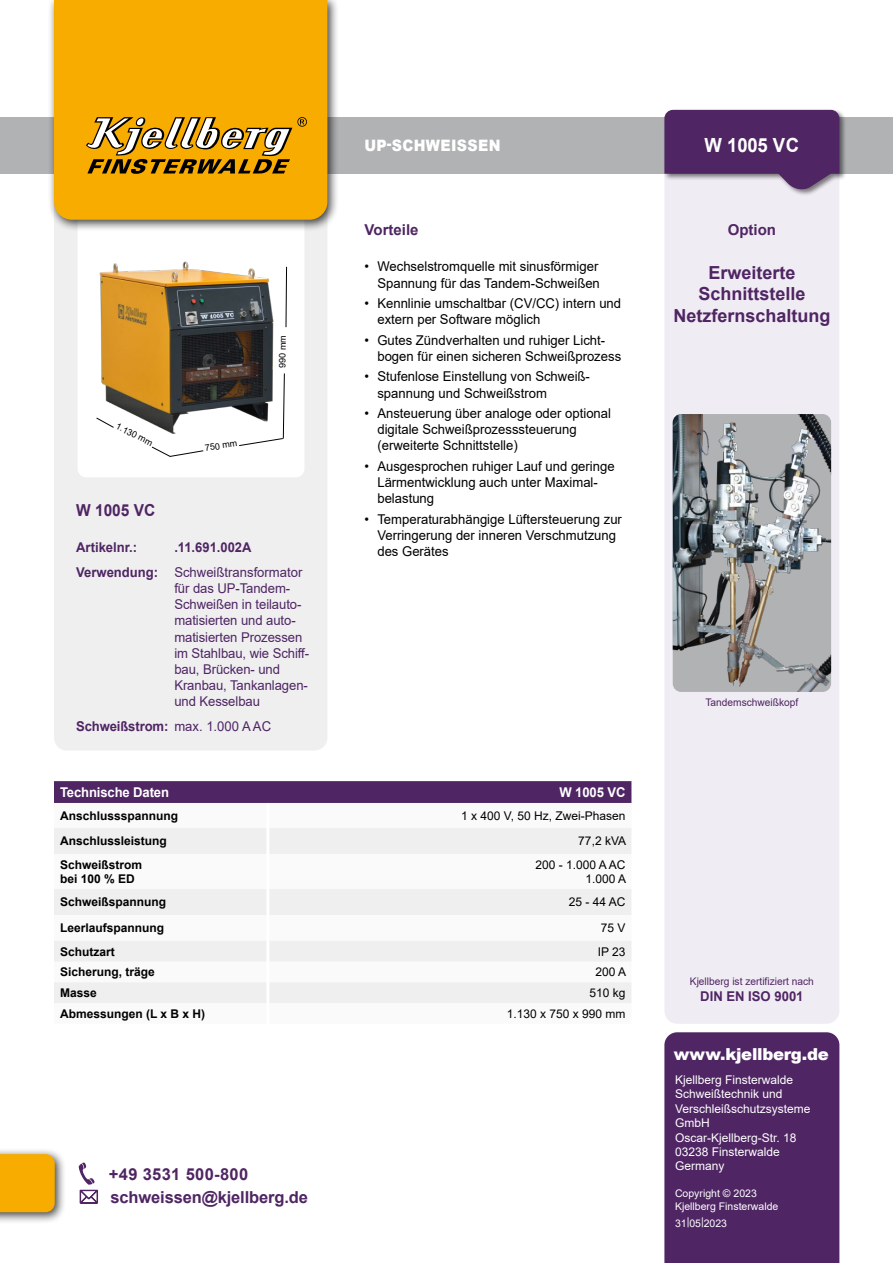
<style>
.page{position:relative;width:893px;height:1263px;background:#fff}
.page>*{position:absolute;margin:0;border:0;box-sizing:border-box;transform-origin:0 0}
.t1{font:700 19.5px "Arial";letter-spacing:-.01em;color:#fff;scale:.95 1}
.t2{font:700 18px/21.6px "Arial";color:#4f2563;text-align:center}
.t3{font:700 16.5px "Arial";letter-spacing:-.01em;color:#4f2563}
.t4{font:900 16.5px "Arial";letter-spacing:-.015em;color:#fff}
.t5{font:700 16.5px "Arial";letter-spacing:.02em;color:#4f2563}
.t6{font:700 16.5px "Arial";letter-spacing:-.01em;color:#4f2563;scale:.94 1}
.t7{font:900 15.75px "Arial";letter-spacing:.025em;color:#fff;scale:.9 1}
.t8{font:700 15px "Arial";color:#4f2563}
.t9{font:13.5px/16.2px "Arial";color:#000}
.t10{font:13.5px/16.2px "Arial";letter-spacing:-.005em;color:#4f2563}
.t11{font:700 13.5px/24.8px "Arial";color:#4f2563}
.t12{font:700 13.5px "Arial";letter-spacing:-.01em;color:#fff}
.t13{font:700 13.5px "Arial";color:#4f2563;scale:.96 1}
.t14{font:700 12px/14.4px "Arial";color:#000}
.t15{font:12px/14.4px "Arial";color:#fff}
.t16{font:12px/14.4px "Arial";color:#000;text-align:right}
.t17{font:10.5px "Arial";color:#4f2563}
.t18{font:10.5px/12.6px "Arial";color:#fff}
.t19{font:9px "Arial";color:#000}
.s1{font-weight:400}
</style>
<div class="page">
<div style="left:664px;top:197px;width:175px;height:827px;background:#f0ecf3"></div>
<div style="left:54px;top:232px;width:273px;height:518px;background:#efeff0"></div>
<svg style="left:78px;top:232px;width:226px;height:245px"></svg>
<img style="left:78px;top:242px;width:226px;height:199px">
<div style="left:0;top:117px;width:893px;height:57px;background:#b1b2b4"></div>
<div style="left:663px;top:108px;width:184px;height:89px;background:#000;opacity:.5"></div>
<svg style="left:664px;top:110px;width:175px;height:81px;background:#674478"></svg>
<div style="left:48px;top:0;width:292px;height:232px;background:#000;opacity:.75"></div>
<div style="left:54px;top:0;width:273px;height:220px;background:#f8ac00"></div>
<svg style="left:86px;top:117px;width:221px;height:57px;background:#ba8d29"></svg>
<div style="left:54px;top:781px;width:577px;height:22px;background:#4f2563"></div>
<svg style="left:54px;top:828px;width:577px;height:175px;fill:#efefef"></svg>
<hr style="left:266px;top:828px;width:3px;height:26px;background:#fff">
<hr style="left:266px;top:854px;width:3px;height:35px;background:#fff">
<hr style="left:266px;top:889px;width:3px;height:26px;background:#fff">
<hr style="left:266px;top:915px;width:3px;height:26px;background:#fff">
<hr style="left:266px;top:941px;width:3px;height:20px;background:#fff">
<hr style="left:266px;top:961px;width:3px;height:21px;background:#fff">
<hr style="left:266px;top:982px;width:3px;height:21px;background:#fff">
<svg style="left:285px;top:266px;width:2px;height:62px"></svg>
<svg style="left:96px;top:417px;width:19px;height:11px"></svg>
<svg style="left:151px;top:446px;width:53px;height:11px"></svg>
<svg style="left:238px;top:373px;width:47px;height:73px"></svg>
<img style="left:673px;top:414px;width:158px;height:278px">
<div style="left:0;top:1148px;width:67px;height:76px;background:#000;opacity:.75"></div>
<svg style="left:0;top:1153px;width:56px;height:60px;background:#f2ab0a"></svg>
<div style="left:664px;top:1032px;width:175px;height:231px;background:#4f2563"></div>
<svg style="left:79px;top:1162px;width:16px;height:23px"></svg>
<p class="t19" style="left:276px;top:367px;width:34px;rotate:-89deg">990 mm</p>
<p class="t19" style="left:119px;top:420px;width:42px;rotate:27deg">1.130 mm</p>
<p class="t19" style="left:204px;top:442px;width:34px;rotate:-9deg">750 mm</p>
<p class="t6" style="left:76px;top:499px;width:86px">W 1005 VC</p>
<p class="t11" style="left:76px;top:535px;width:84px">Artikelnr.:<br>Verwendung:</p>
<p class="t13" style="left:174px;top:538px;width:82px">.11.691.002A</p>
<p class="t10" style="left:174px;top:564px;width:136px">Schweißtransformator für das UP-Tandem-<br>Schweißen in teilauto&shy;matisierten und auto&shy;matisierten Prozessen im Stahlbau, wie Schiff&shy;bau, Brücken- und<br>Kranbau, Tankanlagen&shy;und Kesselbau</p>
<p class="t11" style="left:76px;top:714px;width:197px">Schweißstrom: <span class="s1">max. 1.000 A AC</span></p>
<p class="t7" style="left:364px;top:134px;width:153px">UP-SCHWEISSEN</p>
<h1 class="t1" style="left:705px;top:132px;width:101px">W 1005 VC</h1>
<p class="t8" style="left:365px;top:219px;width:55px">Vorteile</p>
<p class="t9" style="left:365px;top:258px;width:237px;text-align:right">• Wechselstromquelle mit sinusförmiger<br>Spannung für das Tandem-Schweißen</p>
<p class="t9" style="left:377px;top:295px;width:245px;text-indent:-13px">• Kennlinie umschaltbar (CV/CC) intern und extern per Software möglich</p>
<p class="t9" style="left:377px;top:332px;width:245px;text-indent:-13px">• Gutes Zündverhalten und ruhiger Licht&shy;bogen für einen sicheren Schweißprozess</p>
<p class="t9" style="left:377px;top:368px;width:214px;text-indent:-13px">• Stufenlose Einstellung von Schweiß&shy;spannung und Schweißstrom</p>
<p class="t9" style="left:377px;top:405px;width:235px;text-indent:-13px">• Ansteuerung über analoge oder optional digitale Schweißprozesssteuerung (erweiterte Schnittstelle)</p>
<p class="t9" style="left:377px;top:458px;width:239px;text-indent:-13px">• Ausgesprochen ruhiger Lauf und geringe<br>Lärmentwicklung auch unter Maximal&shy;belastung</p>
<p class="t9" style="left:377px;top:511px;width:246px;text-indent:-13px">• Temperaturabhängige Lüftersteuerung zur<br>Verringerung der inneren Verschmutzung des Gerätes</p>
<p class="t8" style="left:728px;top:219px;width:50px">Option</p>
<h2 class="t2" style="left:673px;top:262px;width:159px">Erweiterte<br>Schnittstelle<br>Netzfernschaltung</h2>
<p class="t17" style="left:705px;top:695px;width:94px">Tandemschweißkopf</p>
<p class="t12" style="left:60px;top:783px;width:111px">Technische Daten</p>
<p class="t12" style="left:560px;top:783px;width:67px">W 1005 VC</p>
<p class="t14" style="left:60px;top:808px;width:120px">Anschlussspannung</p>
<p class="t16" style="left:461px;top:808px;width:166px">1 x 400 V, 50 Hz, Zwei-Phasen</p>
<p class="t14" style="left:60px;top:834px;width:108px">Anschlussleistung</p>
<p class="t16" style="left:578px;top:834px;width:49px">77,2 kVA</p>
<p class="t14" style="left:60px;top:857px;width:84px">Schweißstrom bei 100 % ED</p>
<p class="t16" style="left:535px;top:857px;width:92px">200 - 1.000 A AC<br>1.000 A</p>
<p class="t14" style="left:60px;top:895px;width:108px">Schweißspannung</p>
<p class="t16" style="left:569px;top:895px;width:58px">25 - 44 AC</p>
<p class="t14" style="left:60px;top:921px;width:106px">Leerlaufspannung</p>
<p class="t16" style="left:601px;top:921px;width:26px">75 V</p>
<p class="t14" style="left:60px;top:944px;width:56px">Schutzart</p>
<p class="t16" style="left:598px;top:944px;width:29px">IP 23</p>
<p class="t14" style="left:60px;top:965px;width:96px">Sicherung, träge</p>
<p class="t16" style="left:595px;top:965px;width:32px">200 A</p>
<p class="t14" style="left:60px;top:986px;width:38px">Masse</p>
<p class="t16" style="left:589px;top:985px;width:38px">510 kg</p>
<p class="t14" style="left:60px;top:1006px;width:147px">Abmessungen (L x B x H)</p>
<p class="t16" style="left:507px;top:1006px;width:120px">1.130 x 750 x 990 mm</p>
<p class="t5" style="left:109px;top:1162px;width:141px">+49 3531 500-800</p>
<p class="t3" style="left:110px;top:1186px;width:199px">schweissen@kjellberg.de</p>
<p class="t17" style="left:690px;top:974px;width:125px">Kjellberg ist zertifiziert nach</p>
<p class="t11" style="left:700px;top:984px;width:105px">DIN EN ISO 9001</p>
<p class="t4" style="left:674px;top:1042px;width:156px">www.kjellberg.de</p>
<p class="t15" style="left:675px;top:1072px;width:137px">Kjellberg Finsterwalde<br>Schweißtechnik und<br>Verschleißschutzsysteme<br>GmbH<br>Oscar-Kjellberg-Str. 18<br>03238 Finsterwalde<br>Germany</p>
<p class="t18" style="left:675px;top:1187px;width:105px">Copyright © 2023<br>Kjellberg Finsterwalde</p>
<p class="t18" style="left:675px;top:1217px;width:53px">31|05|2023</p>
</div>
